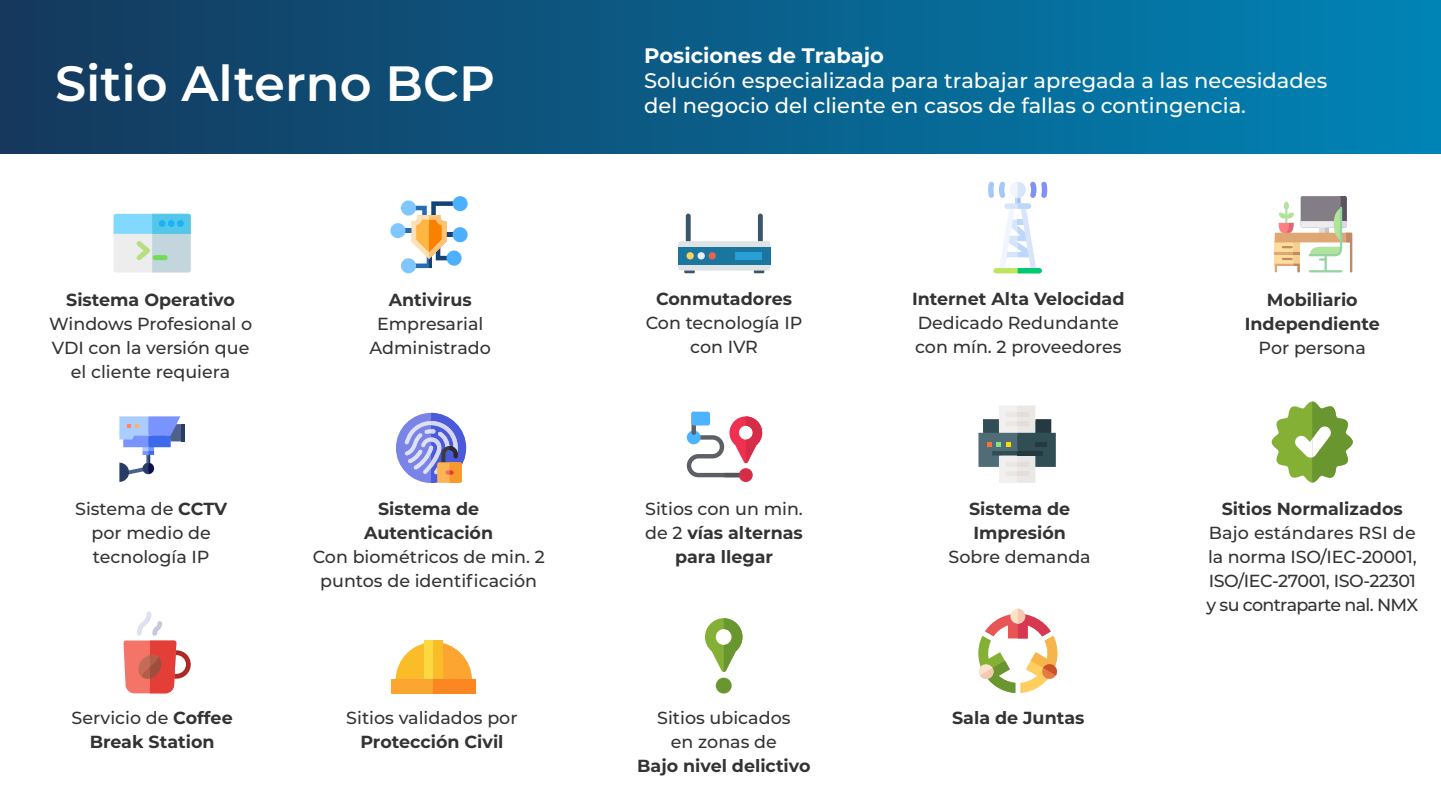
<style>
.page{position:relative;width:1441px;height:810px;background:#fff}
.page>*{position:absolute;margin:0;border:0;box-sizing:border-box;transform-origin:0 0}
.t1{font:600 49.5px "Montserrat";color:#fff}
.t2{font:500 21px/25.2px "Montserrat";color:#fff}
.t3{font:700 21px "Montserrat";color:#fff}
.t4{font:500 17.4px/24px "Montserrat";color:#333;text-align:center}
.t5{font:700 17.4px/24px "Montserrat";color:#333;text-align:center}
.t6{font:500 17.4px/24px "Montserrat";letter-spacing:-.025em;color:#333}
.s1{font-weight:700}
.s2{font-weight:500}
</style>
<div class="page">
<div style="left:0;top:0;width:1440px;height:153px;background:linear-gradient(to right,#15385c,#0084b6)"></div>
<svg style="left:113px;top:214px;width:78px;height:58px;background:#b3dbe7"></svg>
<div style="left:177px;top:220px;width:7px;height:7px;background:#1bb1f7;border-radius:50%"></div>
<div style="left:168px;top:220px;width:7px;height:7px;background:#1bb1f7;border-radius:50%"></div>
<div style="left:159px;top:220px;width:6px;height:7px;background:#1bb1f7;border-radius:50%"></div>
<div style="left:153px;top:255px;width:15px;height:5px;background:#71dc56;border-radius:3px"></div>
<svg style="left:405px;top:228px;width:6px;height:5px"></svg>
<div style="left:452px;top:196px;width:15px;height:15px;background:#4db0ff;border-radius:50%"></div>
<div style="left:401px;top:258px;width:15px;height:15px;background:#80c7ff;border-radius:50%"></div>
<div style="left:446px;top:251px;width:15px;height:15px;background:#4db0ff;border-radius:50%"></div>
<div style="left:401px;top:200px;width:15px;height:16px;background:#80c7ff;border-radius:50%"></div>
<div style="left:390px;top:223px;width:15px;height:15px;background:#80c7ff;border-radius:50%"></div>
<div style="left:452px;top:227px;width:15px;height:15px;background:#4db0ff;border-radius:50%"></div>
<svg style="left:411px;top:201px;width:44px;height:67px"></svg>
<div style="left:678px;top:241px;width:92px;height:30px;background:#dee3e6;border-radius:2px"></div>
<div style="left:678px;top:247px;width:92px;height:17px;background:#1a769f"></div>
<svg style="left:684px;top:271px;width:10px;height:2px"></svg>
<svg style="left:753px;top:271px;width:11px;height:2px"></svg>
<div style="left:686px;top:252px;width:7px;height:8px;background:#f8d162;border-radius:50%"></div>
<div style="left:697px;top:252px;width:7px;height:8px;background:#e9edf0;border-radius:50%"></div>
<div style="left:708px;top:252px;width:7px;height:8px;background:#e36354;border-radius:50%"></div>
<div style="left:735px;top:252px;width:27px;height:8px;background:#299fd8"></div>
<svg style="left:685px;top:214px;width:5px;height:27px"></svg>
<svg style="left:757px;top:214px;width:5px;height:27px"></svg>
<svg style="left:988px;top:181px;width:59px;height:92px"></svg>
<svg style="left:978px;top:406px;width:77px;height:77px"></svg>
<div style="left:1016px;top:462px;width:12px;height:5px;background:#e5dddb"></div>
<div style="left:1016px;top:471px;width:12px;height:5px;background:#e5dddb"></div>
<div style="left:738px;top:468px;width:14px;height:14px;background:#d72c48;border-radius:50%"></div>
<div style="left:691px;top:412px;width:19px;height:14px;background:#4db3ff;border-radius:2px"></div>
<svg style="left:686px;top:416px;width:76px;height:61px"></svg>
<svg style="left:123px;top:611px;width:68px;height:82px"></svg>
<svg style="left:1271px;top:402px;width:81px;height:81px"></svg>
<svg style="left:978px;top:609px;width:79px;height:84px"></svg>
<svg style="left:395px;top:643px;width:77px;height:36px"></svg>
<div style="left:424px;top:640px;width:19px;height:53px;background:#fcd941"></div>
<div style="left:433px;top:640px;width:10px;height:53px;background:#fabd29"></div>
<div style="left:391px;top:679px;width:85px;height:14px;background:#fca631"></div>
<div style="left:433px;top:679px;width:43px;height:14px;background:#fc8621"></div>
<div style="left:396px;top:413px;width:70px;height:70px;background:#7a84e6;border-radius:50%"></div>
<svg style="left:404px;top:413px;width:62px;height:70px"></svg>
<div style="left:715px;top:678px;width:16px;height:16px;background:#6a962f;border-radius:50%"></div>
<svg style="left:705px;top:618px;width:37px;height:54px"></svg>
<svg style="left:1274px;top:196px;width:77px;height:77px"></svg>
<svg style="left:119px;top:416px;width:63px;height:66px"></svg>
<hr style="left:181px;top:424px;width:4px;height:17px;background:#283d66">
<h1 class="t1" style="left:55px;top:49px;width:441px">Sitio Alterno BCP</h1>
<p class="t5" style="left:66px;top:287px;width:170px">Sistema Operativo</p>
<p class="t4" style="left:49px;top:312px;width:204px">Windows Profesional o<br>VDI con la versión que el cliente requiera</p>
<p class="t4" style="left:75px;top:496px;width:153px">Sistema de <span class="s1">CCTV </span>por medio de tecnología IP</p>
<p class="t5" style="left:388px;top:287px;width:84px">Antivirus</p>
<p class="t4" style="left:369px;top:311px;width:123px">Empresarial<br>Administrado</p>
<p class="t5" style="left:364px;top:496px;width:130px">Sistema de<br>Autenticación</p>
<p class="t4" style="left:312px;top:544px;width:233px">Con biométricos de min. 2 puntos de identificación</p>
<p class="t5" style="left:72px;top:705px;width:162px"><span class="s2">Servicio de</span> Coffee<br>Break Station</p>
<p class="t4" style="left:346px;top:705px;width:173px">Sitios validados por</p>
<p class="t5" style="left:360px;top:729px;width:145px">Protección Civil</p>
<p class="t3" style="left:644px;top:40px;width:241px">Posiciones de Trabajo</p>
<p class="t2" style="left:644px;top:67px;width:684px">Solución especializada para trabajar apregada a las necesidades del negocio del cliente en casos de fallas o contingencia.</p>
<p class="t5" style="left:656px;top:286px;width:138px">Conmutadores</p>
<p class="t4" style="left:645px;top:310px;width:158px">Con tecnología IP con IVR</p>
<p class="t5" style="left:645px;top:496px;width:159px"><span class="s2">Sitios con un min. de 2</span> vías alternas para llegar</p>
<p class="t4" style="left:657px;top:705px;width:135px">Sitios ubicados en zonas de</p>
<p class="t5" style="left:637px;top:753px;width:175px">Bajo nivel delictivo</p>
<p class="t5" style="left:911px;top:286px;width:214px">Internet Alta Velocidad</p>
<p class="t4" style="left:915px;top:310px;width:208px;text-align:left">Dedicado Redundante con mín. 2 proveedores</p>
<p class="t5" style="left:968px;top:496px;width:103px;text-align:left">Sistema de<br>Impresión</p>
<p class="t4" style="left:948px;top:544px;width:144px">Sobre demanda</p>
<p class="t5" style="left:952px;top:705px;width:134px">Sala de Juntas</p>
<p class="t5" style="left:1244px;top:287px;width:137px">Mobiliario<br>Independiente</p>
<p class="t4" style="left:1258px;top:335px;width:109px">Por persona</p>
<p class="t5" style="left:1221px;top:496px;width:182px">Sitios Normalizados</p>
<p class="t6" style="left:1206px;top:520px;width:213px">Bajo estándares RSI de la norma ISO/IEC-20001,<br>ISO/IEC-27001, ISO-22301 y su contraparte nal. NMX</p>
</div>
